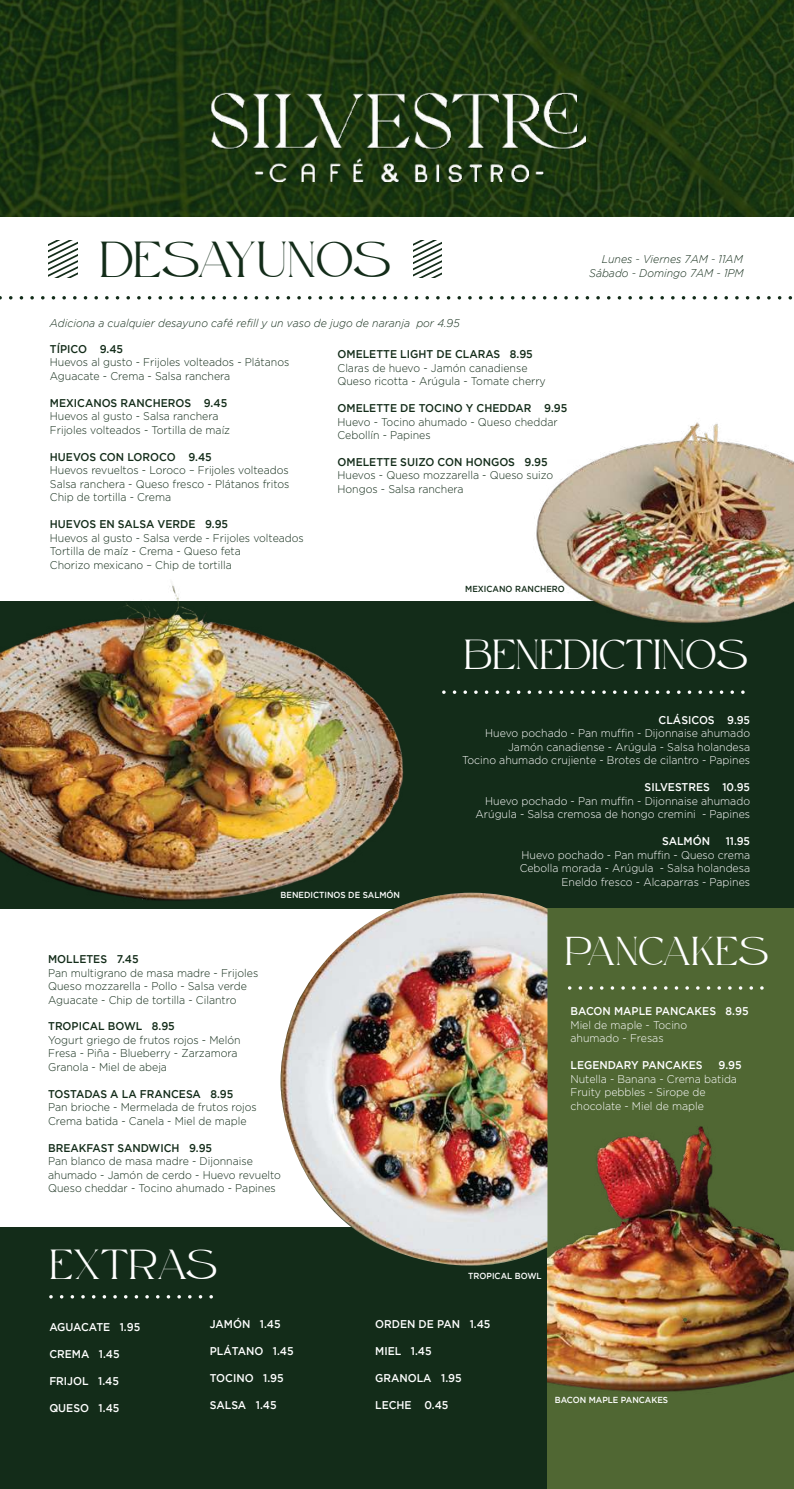
<style>
.page{position:relative;width:794px;height:1489px;background:#fff}
.page>*{position:absolute;margin:0;border:0;box-sizing:border-box;transform-origin:0 0}
.t1{font:50.57px "Beauty Swing Personal Use";letter-spacing:.01em;color:#132c19;scale:.94 1}
.t2{font:42px "Beauty Swing Personal Use";letter-spacing:.01em;color:#fff;scale:.94 1}
.t3{font:40.25px "Beauty Swing Personal Use";letter-spacing:.01em;color:#fff;scale:.94 1}
.t4{font:300 11.2px/13.5px "Gotham";color:#132c19;scale:.94 1}
.t5{font:300 11.2px/13.5px "Gotham";color:#fff;text-align:right;scale:.94 1}
.t6{font:500 11.2px "Gotham";color:#132c19;scale:.94 1}
.t7{font:500 11.2px "Gotham";color:#fff;scale:.94 1}
.t8{font:italic 300 11.2px/14.2px "Gotham";color:#132c19;text-align:right;scale:.94 1}
.t9{font:500 11.03px "Gotham";color:#fff;scale:.94 1}
.t10{font:500 8.75px "Gotham";color:#fff;scale:.94 1}
.t11{font:500 8.75px "Gotham";color:#132c19;scale:.94 1}
.s1{font-weight:500}
.s2{font-weight:500;font-size:11.03px}
</style>
<div class="page">
<svg style="left:0;top:0;width:794px;height:216px;background:#1c3710"></svg>
<div style="left:0;top:601px;width:794px;height:307px;background:#132c19"></div>
<div style="left:0;top:1227px;width:547px;height:261px;background:#132c19"></div>
<div style="left:547px;top:908px;width:247px;height:580px;background:#506733"></div>
<img style="left:536px;top:422px;width:258px;height:201px">
<img style="left:547px;top:1077px;width:247px;height:315px">
<svg style="left:0;top:296px;width:793px;height:3px"></svg>
<svg style="left:49px;top:240px;width:28px;height:37px"></svg>
<svg style="left:413px;top:240px;width:28px;height:37px"></svg>
<svg style="left:444px;top:690px;width:301px;height:4px"></svg>
<svg style="left:569px;top:986px;width:195px;height:3px"></svg>
<svg style="left:51px;top:1295px;width:162px;height:3px"></svg>
<img style="left:208px;top:91px;width:377px;height:91px">
<img style="left:279px;top:892px;width:268px;height:374px">
<img style="left:0;top:582px;width:408px;height:326px">
<h1 class="t1" style="left:100px;top:229px;width:311px">DESAYUNOS</h1>
<p class="t8" style="left:50px;top:316px;width:437px">Adiciona a cualquier desayuno café refill y un vaso de jugo de naranja por 4.95</p>
<p class="t6" style="left:50px;top:342px;width:79px">TÍPICO 9.45</p>
<p class="t4" style="left:50px;top:355px;width:256px">Huevos al gusto - Frijoles volteados - Plátanos<br>Aguacate - Crema - Salsa ranchera</p>
<p class="t6" style="left:50px;top:396px;width:190px">MEXICANOS RANCHEROS 9.45</p>
<p class="t4" style="left:50px;top:409px;width:193px">Huevos al gusto - Salsa ranchera<br>Frijoles volteados - Tortilla de maíz</p>
<p class="t6" style="left:50px;top:450px;width:174px">HUEVOS CON LOROCO 9.45</p>
<p class="t4" style="left:50px;top:463px;width:256px;text-align:justify">Huevos revueltos - Loroco – Frijoles volteados Salsa ranchera - Queso fresco - Plátanos fritos Chip de tortilla - Crema</p>
<p class="t6" style="left:50px;top:518px;width:191px">HUEVOS EN SALSA VERDE 9.95</p>
<p class="t4" style="left:50px;top:531px;width:272px">Huevos al gusto - Salsa verde - Frijoles volteados<br>Tortilla de maíz - Crema - Queso feta<br>Chorizo mexicano – Chip de tortilla</p>
<p class="t6" style="left:337px;top:348px;width:209px">OMELETTE LIGHT DE CLARAS 8.95</p>
<p class="t4" style="left:337px;top:361px;width:223px">Claras de huevo - Jamón canadiense<br>Queso ricotta - Arúgula - Tomate cherry</p>
<p class="t6" style="left:337px;top:401px;width:246px">OMELETTE DE TOCINO Y CHEDDAR 9.95</p>
<p class="t4" style="left:337px;top:414px;width:236px">Huevo - Tocino ahumado - Queso cheddar<br>Cebollín - Papines</p>
<p class="t6" style="left:337px;top:455px;width:225px">OMELETTE SUIZO CON HONGOS 9.95</p>
<p class="t4" style="left:337px;top:468px;width:231px">Huevos - Queso mozzarella - Queso suizo<br>Hongos - Salsa ranchera</p>
<p class="t11" style="left:465px;top:584px;width:107px">MEXICANO RANCHERO</p>
<p class="t8" style="left:589px;top:252px;width:166px">Lunes - Viernes 7AM - 11AM<br>Sábado - Domingo 7AM - 1PM</p>
<h2 class="t2" style="left:464px;top:629px;width:303px">BENEDICTINOS</h2>
<p class="t10" style="left:280px;top:890px;width:129px">BENEDICTINOS DE SALMÓN</p>
<p class="t6" style="left:48px;top:952px;width:98px">MOLLETES 7.45</p>
<p class="t4" style="left:48px;top:965px;width:225px">Pan multigrano de masa madre - Frijoles<br>Queso mozzarella - Pollo - Salsa verde<br>Aguacate - Chip de tortilla - Cilantro</p>
<p class="t6" style="left:48px;top:1020px;width:136px">TROPICAL BOWL 8.95</p>
<p class="t4" style="left:48px;top:1033px;width:206px">Yogurt griego de frutos rojos - Melón<br>Fresa - Piña - Blueberry - Zarzamora<br>Granola - Miel de abeja</p>
<p class="t6" style="left:48px;top:1087px;width:199px">TOSTADAS A LA FRANCESA 8.95</p>
<p class="t4" style="left:48px;top:1100px;width:223px">Pan brioche - Mermelada de frutos rojos<br>Crema batida - Canela - Miel de maple</p>
<p class="t6" style="left:48px;top:1141px;width:176px">BREAKFAST SANDWICH 9.95</p>
<p class="t4" style="left:48px;top:1154px;width:249px">Pan blanco de masa madre - Dijonnaise ahumado - Jamón de cerdo - Huevo revuelto<br>Queso cheddar - Tocino ahumado - Papines</p>
<h2 class="t2" style="left:50px;top:1239px;width:179px">EXTRAS</h2>
<p class="t5" style="left:462px;top:713px;width:308px"><span class="s1">CLÁSICOS</span> <span class="s2">9.95<br></span>Huevo pochado - Pan muffin - Dijonnaise ahumado Jamón canadiense - Arúgula - Salsa holandesa<br>Tocino ahumado crujiente - Brotes de cilantro - Papines</p>
<p class="t5" style="left:475px;top:780px;width:293px"><span class="s1">SILVESTRES</span> <span class="s2">10.95<br></span>Huevo pochado - Pan muffin - Dijonnaise ahumado<br>Arúgula - Salsa cremosa de hongo cremini - Papines</p>
<p class="t7" style="left:662px;top:834px;width:53px">SALMÓN</p>
<p class="t9" style="left:725px;top:835px;width:27px">11.95</p>
<p class="t5" style="left:519px;top:847px;width:247px">Huevo pochado - Pan muffin - Queso crema<br>Cebolla morada - Arúgula - Salsa holandesa<br>Eneldo fresco - Alcaparras - Papines</p>
<h3 class="t3" style="left:565px;top:927px;width:217px">PANCAKES</h3>
<p class="t7" style="left:570px;top:1004px;width:191px">BACON MAPLE PANCAKES 8.95</p>
<p class="t5" style="left:570px;top:1017px;width:126px;text-align:left">Miel de maple - Tocino ahumado - Fresas</p>
<p class="t7" style="left:570px;top:1058px;width:142px">LEGENDARY PANCAKES</p>
<p class="t7" style="left:718px;top:1058px;width:26px">9.95</p>
<p class="t5" style="left:570px;top:1071px;width:179px;text-align:left">Nutella - Banana - Crema batida<br>Fruity pebbles - Sirope de chocolate - Miel de maple</p>
<p class="t10" style="left:468px;top:1270px;width:80px">TROPICAL BOWL</p>
<p class="t7" style="left:49px;top:1320px;width:98px">AGUACATE 1.95</p>
<p class="t7" style="left:49px;top:1347px;width:76px">CREMA 1.45</p>
<p class="t7" style="left:49px;top:1374px;width:76px">FRIJOL 1.45</p>
<p class="t7" style="left:49px;top:1401px;width:76px">QUESO 1.45</p>
<p class="t7" style="left:210px;top:1317px;width:77px">JAMÓN 1.45</p>
<p class="t7" style="left:210px;top:1344px;width:91px">PLÁTANO 1.45</p>
<p class="t7" style="left:210px;top:1371px;width:80px">TOCINO 1.95</p>
<p class="t7" style="left:210px;top:1398px;width:72px">SALSA 1.45</p>
<p class="t7" style="left:375px;top:1317px;width:124px">ORDEN DE PAN 1.45</p>
<p class="t7" style="left:375px;top:1344px;width:62px">MIEL 1.45</p>
<p class="t7" style="left:375px;top:1371px;width:93px">GRANOLA 1.95</p>
<p class="t7" style="left:375px;top:1398px;width:79px">LECHE 0.45</p>
<p class="t10" style="left:555px;top:1394px;width:122px">BACON MAPLE PANCAKES</p>
</div>
